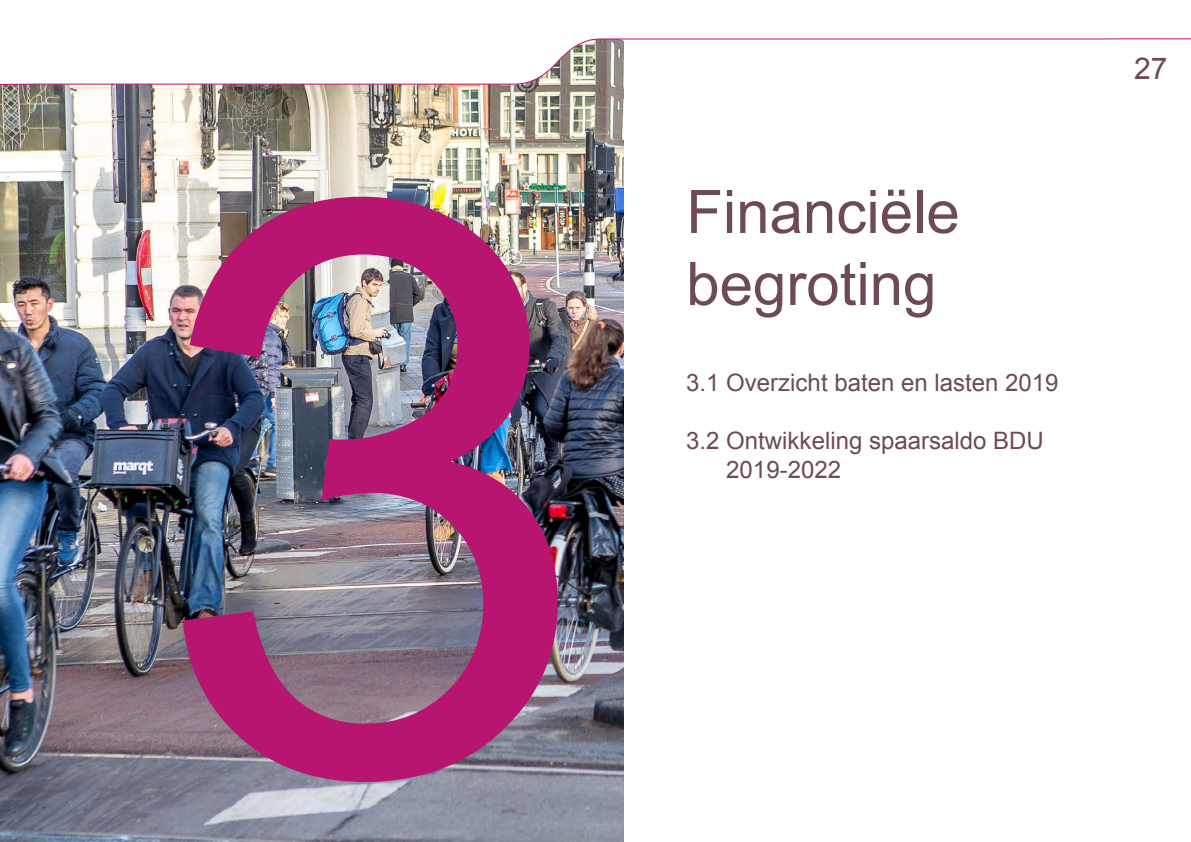
<style>
.page{position:relative;width:1191px;height:842px;background:#fff}
.page>*{position:absolute;margin:0;border:0;box-sizing:border-box;transform-origin:0 0}
.t1{font:800px "Arial";color:#b81570}
.t2{font:60px/72px "Arial";color:#6d495a}
.t3{font:30px "Arial";color:#6d495a}
.t4{font:24px/28.8px "Arial";color:#6d495a}
</style>
<div class="page">
<img style="left:0;top:471px;width:624px;height:371px">
<img style="left:0;top:38px;width:1191px;height:433px">
<h1 class="t1" style="left:149px;top:-33px;width:446px">3</h1>
<h2 class="t2" style="left:686px;top:177px;width:275px">Financiële begroting</h2>
<p class="t4" style="left:686px;top:369px;width:374px">3.1 Overzicht baten en lasten 2019</p>
<p class="t4" style="left:726px;top:426px;width:319px;text-indent:-40px">3.2 Ontwikkeling spaarsaldo BDU<br>2019-2022</p>
<p class="t3" style="left:1134px;top:48px;width:35px">27</p>
</div>
